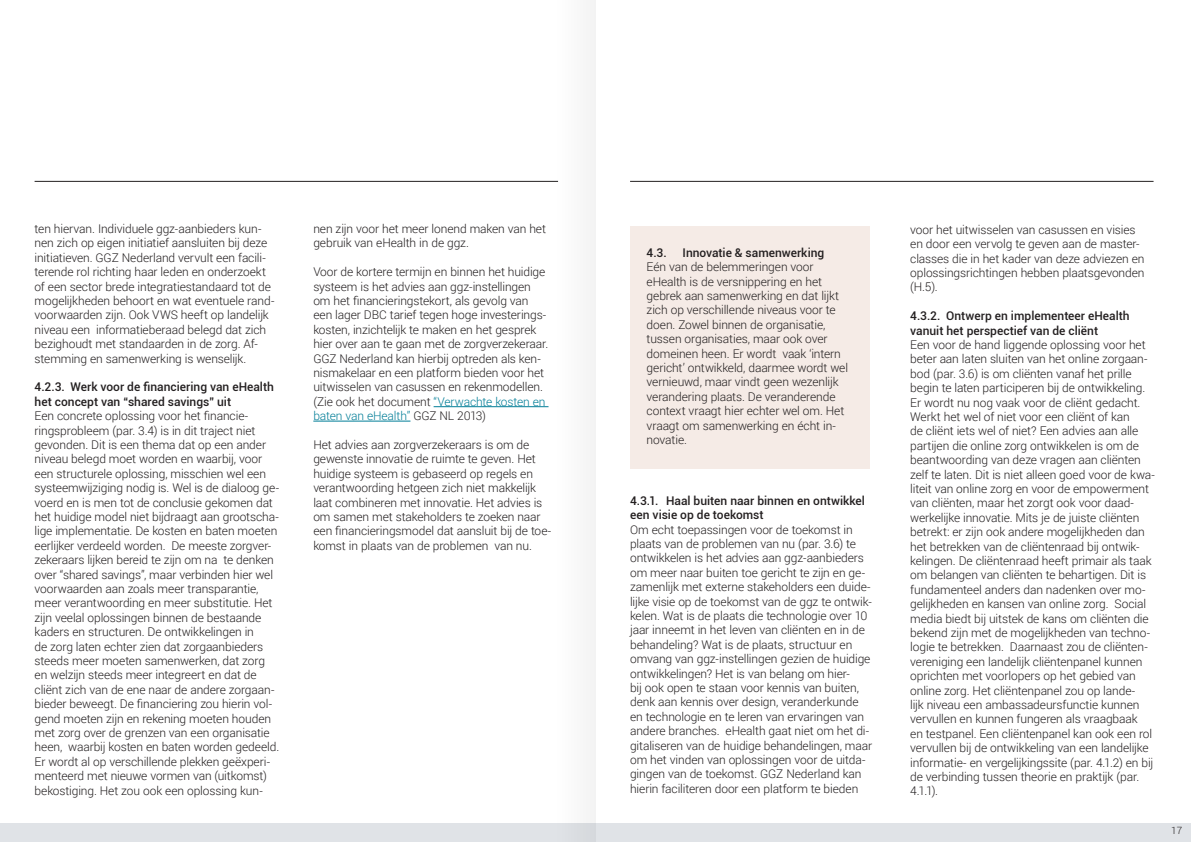
<style>
.page{position:relative;width:1191px;height:842px;background:#fff}
.page>*{position:absolute;margin:0;border:0;box-sizing:border-box;transform-origin:0 0}
.t1{font:300 12px/14.4px "Roboto";letter-spacing:-.01em;color:#231f20}
.t2{font:500 12px/14.4px "Roboto";color:#231f20}
.t3{font:300 10px "Roboto";color:#231f20}
.s1{color:#017d97}
</style>
<div class="page">
<hr style="left:433px;top:406px;width:115px;height:1px;background:#017d97">
<hr style="left:313px;top:421px;width:97px;height:1px;background:#017d97">
<hr style="left:35px;top:181px;width:523px;height:1px;background:#231f20">
<div style="left:630px;top:226px;width:239px;height:242px;background:#f5ebe6"></div>
<hr style="left:630px;top:181px;width:523px;height:1px;background:#231f20">
<div style="left:0;top:823px;width:1191px;height:18px;background:#e0e3e7"></div>
<img style="left:534px;top:0;width:61px;height:842px">
<p class="t1" style="left:35px;top:221px;width:241px">ten hiervan. Individuele ggz-aanbieders kun&shy;nen zich op eigen initiatief aansluiten bij deze initiatieven. GGZ Nederland vervult een facili&shy;terende rol richting haar leden en onderzoekt of een sector brede integratiestandaard tot de mogelijkheden behoort en wat eventuele rand&shy;voorwaarden zijn. Ook VWS heeft op landelijk niveau een informatieberaad belegd dat zich bezighoudt met standaarden in de zorg. Af&shy;stemming en samenwerking is wenselijk.</p>
<p class="t2" style="left:35px;top:379px;width:241px">4.2.3. Werk voor de financiering van eHealth het concept van “shared savings” uit</p>
<p class="t1" style="left:35px;top:408px;width:246px">Een concrete oplossing voor het financie&shy;ringsprobleem (par. 3.4) is in dit traject niet gevonden. Dit is een thema dat op een ander niveau belegd moet worden en waarbij, voor een structurele oplossing, misschien wel een systeemwijziging nodig is. Wel is de dialoog ge&shy;voerd en is men tot de conclusie gekomen dat het huidige model niet bijdraagt aan grootscha&shy;lige implementatie. De kosten en baten moeten eerlijker verdeeld worden. De meeste zorgver&shy;zekeraars lijken bereid te zijn om na te denken over “shared savings”, maar verbinden hier wel voorwaarden aan zoals meer transparantie, meer verantwoording en meer substitutie. Het zijn veelal oplossingen binnen de bestaande kaders en structuren. De ontwikkelingen in<br>de zorg laten echter zien dat zorgaanbieders steeds meer moeten samenwerken, dat zorg en welzijn steeds meer integreert en dat de cliënt zich van de ene naar de andere zorgaan&shy;bieder beweegt. De financiering zou hierin vol&shy;gend moeten zijn en rekening moeten houden met zorg over de grenzen van een organisatie heen, waarbij kosten en baten worden gedeeld.<br>Er wordt al op verschillende plekken geëxperi&shy;menteerd met nieuwe vormen van (uitkomst) bekostiging. Het zou ook een oplossing kun-</p>
<p class="t1" style="left:313px;top:221px;width:234px">nen zijn voor het meer lonend maken van het gebruik van eHealth in de ggz.</p>
<p class="t1" style="left:313px;top:264px;width:236px">Voor de kortere termijn en binnen het huidige systeem is het advies aan ggz-instellingen om het financieringstekort, als gevolg van een lager DBC tarief tegen hoge investerings&shy;kosten, inzichtelijk te maken en het gesprek hier over aan te gaan met de zorgverzekeraar.<br>GGZ Nederland kan hierbij optreden als ken&shy;nismakelaar en een platform bieden voor het uitwisselen van casussen en rekenmodellen. (Zie ook het document <span class="s1">“Verwachte kosten en baten van eHealth”</span> GGZ NL 2013)</p>
<p class="t1" style="left:313px;top:437px;width:239px">Het advies aan zorgverzekeraars is om de gewenste innovatie de ruimte te geven. Het huidige systeem is gebaseerd op regels en verantwoording hetgeen zich niet makkelijk laat combineren met innovatie. Het advies is om samen met stakeholders te zoeken naar een financieringsmodel dat aansluit bij de toe&shy;komst in plaats van de problemen van nu.</p>
<p class="t2" style="left:646px;top:245px;width:22px">4.3.</p>
<p class="t2" style="left:682px;top:245px;width:143px">Innovatie &amp; samenwerking</p>
<p class="t1" style="left:646px;top:259px;width:203px">Eén van de belemmeringen voor eHealth is de versnippering en het gebrek aan samenwerking en dat lijkt zich op verschillende niveaus voor te doen. Zowel binnen de organisatie, tussen organisaties, maar ook over domeinen heen. Er wordt vaak ‘intern gericht’ ontwikkeld, daarmee wordt wel vernieuwd, maar vindt geen wezenlijk verandering plaats. De veranderende context vraagt hier echter wel om. Het vraagt om samenwerking en écht in&shy;novatie.</p>
<p class="t2" style="left:630px;top:493px;width:236px">4.3.1. Haal buiten naar binnen en ontwikkel een visie op de toekomst</p>
<p class="t1" style="left:630px;top:522px;width:243px">Om echt toepassingen voor de toekomst in plaats van de problemen van nu (par. 3.6) te ontwikkelen is het advies aan ggz-aanbieders om meer naar buiten toe gericht te zijn en ge&shy;zamenlijk met externe stakeholders een duide&shy;lijke visie op de toekomst van de ggz te ontwik&shy;kelen. Wat is de plaats die technologie over 10 jaar inneemt in het leven van cliënten en in de behandeling? Wat is de plaats, structuur en omvang van ggz-instellingen gezien de huidige ontwikkelingen? Het is van belang om hier-<br>bij ook open te staan voor kennis van buiten, denk aan kennis over design, veranderkunde en technologie en te leren van ervaringen van andere branches. eHealth gaat niet om het di&shy;gitaliseren van de huidige behandelingen, maar om het vinden van oplossingen voor de uitda&shy;gingen van de toekomst. GGZ Nederland kan hierin faciliteren door een platform te bieden</p>
<p class="t1" style="left:910px;top:222px;width:236px">voor het uitwisselen van casussen en visies en door een vervolg te geven aan de master&shy;classes die in het kader van deze adviezen en oplossingsrichtingen hebben plaatsgevonden (H.5).</p>
<p class="t2" style="left:910px;top:308px;width:221px">4.3.2. Ontwerp en implementeer eHealth vanuit het perspectief van de cliënt</p>
<p class="t1" style="left:910px;top:337px;width:246px">Een voor de hand liggende oplossing voor het beter aan laten sluiten van het online zorgaan&shy;bod (par. 3.6) is om cliënten vanaf het prille begin te laten participeren bij de ontwikkeling.<br>Er wordt nu nog vaak voor de cliënt gedacht.<br>Werkt het wel of niet voor een cliënt of kan<br>de cliënt iets wel of niet? Een advies aan alle partijen die online zorg ontwikkelen is om de beantwoording van deze vragen aan cliënten zelf te laten. Dit is niet alleen goed voor de kwa&shy;liteit van online zorg en voor de empowerment van cliënten, maar het zorgt ook voor daad&shy;werkelijke innovatie. Mits je de juiste cliënten betrekt: er zijn ook andere mogelijkheden dan het betrekken van de cliëntenraad bij ontwik&shy;kelingen. De cliëntenraad heeft primair als taak om belangen van cliënten te behartigen. Dit is fundamenteel anders dan nadenken over mo&shy;gelijkheden en kansen van online zorg. Social media biedt bij uitstek de kans om cliënten die bekend zijn met de mogelijkheden van techno&shy;logie te betrekken. Daarnaast zou de cliënten&shy;vereniging een landelijk cliëntenpanel kunnen oprichten met voorlopers op het gebied van online zorg. Het cliëntenpanel zou op lande-<br>lijk niveau een ambassadeursfunctie kunnen vervullen en kunnen fungeren als vraagbaak<br>en testpanel. Een cliëntenpanel kan ook een rol vervullen bij de ontwikkeling van een landelijke informatie- en vergelijkingssite (par. 4.1.2) en bij de verbinding tussen theorie en praktijk (par.<br>4.1.1).</p>
<p class="t3" style="left:1171px;top:823px;width:13px">17</p>
</div>
